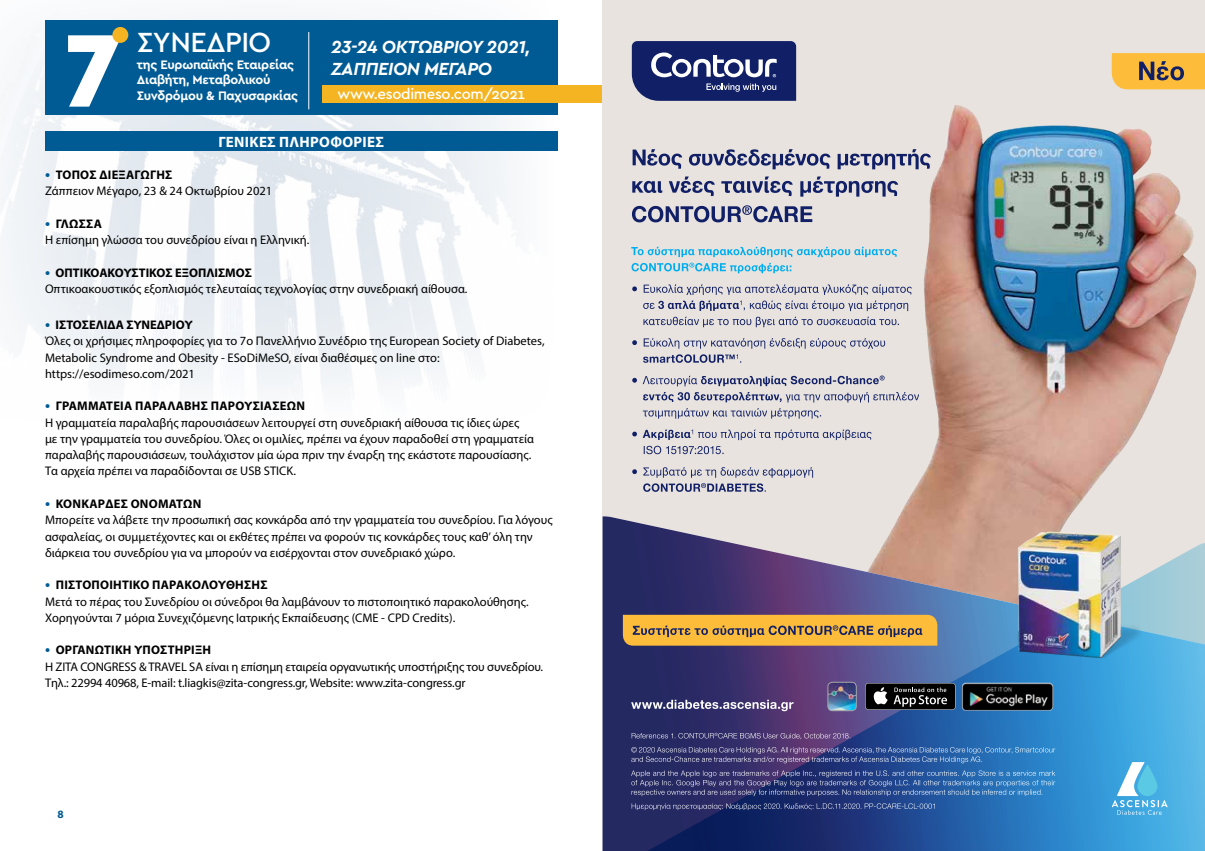
<style>
.page{position:relative;width:1205px;height:851px;background:#fff}
.page>*{position:absolute;margin:0;border:0;box-sizing:border-box;transform-origin:0 0}
.t1{font:900 107.75px "Cera GR";color:#fff}
.t2{font:500 29px "Cera GR";letter-spacing:-.02em;color:#fff}
.t3{font:italic 700 18.38px "Cera GR";letter-spacing:-.02em;color:#fff}
.t4{font:500 15px "Cera GR";letter-spacing:-.02em;color:#fff}
.t5{font:700 15px "Myriad Pro";letter-spacing:.02em;color:#fff}
.t6{font:700 12.88px/15.5px "Cera GR";letter-spacing:-.02em;color:#fff}
.t7{font:12.5px/16.2px "Myriad Pro";color:#000}
.t8{font:700 11.25px "Myriad Pro";color:#005b94}
.s1{font-weight:700;font-size:15px;color:#005b94}
.s2{font-weight:700}
</style>
<div class="page">
<img style="left:0;top:15px;width:557px;height:375px">
<div style="left:45px;top:20px;width:512px;height:94px;background:#005b94"></div>
<hr style="left:308px;top:32px;width:1px;height:77px;background:#fff">
<div style="left:112px;top:27px;width:16px;height:16px;background:#f5b422;border-radius:50%"></div>
<div style="left:322px;top:86px;width:280px;height:17px;background:#f5b422"></div>
<div style="left:45px;top:131px;width:512px;height:20px;background:#005b94"></div>
<div style="left:602px;top:0;width:603px;height:850px;background:#e8e3de"></div>
<img style="left:867px;top:89px;width:338px;height:424px">
<svg style="left:602px;top:516px;width:381px;height:26px"></svg>
<svg style="left:602px;top:542px;width:603px;height:308px;background:#456198"></svg>
<svg style="left:632px;top:41px;width:164px;height:60px;background:#34417c"></svg>
<svg style="left:643px;top:483px;width:123px;height:9px"></svg>
<svg style="left:632px;top:467px;width:181px;height:10px"></svg>
<svg style="left:632px;top:429px;width:239px;height:25px"></svg>
<svg style="left:643px;top:408px;width:178px;height:10px"></svg>
<svg style="left:643px;top:392px;width:276px;height:10px"></svg>
<svg style="left:632px;top:375px;width:252px;height:11px"></svg>
<svg style="left:643px;top:354px;width:98px;height:9px"></svg>
<svg style="left:632px;top:338px;width:253px;height:10px"></svg>
<svg style="left:643px;top:317px;width:256px;height:10px"></svg>
<svg style="left:632px;top:284px;width:280px;height:27px"></svg>
<svg style="left:631px;top:247px;width:266px;height:26px"></svg>
<svg style="left:1111px;top:762px;width:56px;height:52px;background:#6bbee7"></svg>
<svg style="left:632px;top:803px;width:302px;height:7px;background:#404f85"></svg>
<svg style="left:631px;top:770px;width:424px;height:26px;background:#3e5993"></svg>
<svg style="left:631px;top:746px;width:424px;height:17px;background:#465d97"></svg>
<svg style="left:632px;top:732px;width:218px;height:7px;background:#5f5384"></svg>
<div style="left:866px;top:683px;width:89px;height:26px;background:#000;border-radius:3px"></div>
<svg style="left:873px;top:687px;width:14px;height:17px"></svg>
<svg style="left:893px;top:687px;width:54px;height:19px"></svg>
<img style="left:959px;top:681px;width:96px;height:30px">
<img style="left:828px;top:682px;width:28px;height:28px">
<div style="left:828px;top:682px;width:28px;height:28px;border:1px solid #a5a7aa;border-radius:4px"></div>
<svg style="left:632px;top:205px;width:180px;height:17px"></svg>
<svg style="left:632px;top:176px;width:266px;height:21px"></svg>
<svg style="left:632px;top:149px;width:299px;height:20px"></svg>
<svg style="left:623px;top:614px;width:314px;height:31px;background:#dda841"></svg>
<svg style="left:1112px;top:53px;width:93px;height:36px;background:#e0aa42"></svg>
<img style="left:983px;top:507px;width:184px;height:174px">
<svg style="left:631px;top:699px;width:162px;height:12px;background:#716b95"></svg>
<h2 class="t2" style="left:137px;top:26px;width:136px">ΣΥΝΕΔΡΙΟ</h2>
<p class="t6" style="left:137px;top:57px;width:162px">της Ευρωπαϊκής Εταιρείας<br>Διαβήτη, Μεταβολικού<br>Συνδρόμου &amp; Παχυσαρκίας</p>
<h1 class="t1" style="left:64px;top:-5px;width:60px">7</h1>
<h3 class="t3" style="left:331px;top:37px;width:201px">23-24 ΟΚΤΩΒΡΊΟΥ 2021,</h3>
<h3 class="t3" style="left:331px;top:59px;width:162px">ΖΑΠΠΕΙΟΝ ΜΕΓΑΡΟ</h3>
<p class="t4" style="left:337px;top:85px;width:189px">www.esodimeso.com/2021</p>
<p class="t5" style="left:218px;top:132px;width:167px">ΓΕΝΙΚΕΣ ΠΛΗΡΟΦΟΡΙΕΣ</p>
<p class="t7" style="left:45px;top:167px;width:229px"><span class="s1">•</span> <span class="s2">ΤΌΠΟΣ ΔΙΕΞΑΓΩΓΉΣ<br></span>Ζάππειον Μέγαρο, 23 &amp; 24 Οκτωβρίου 2021</p>
<p class="t7" style="left:45px;top:215px;width:266px"><span class="s1">•</span> <span class="s2">ΓΛΩΣΣΑ<br></span>Η επίσημη γλώσσα του συνεδρίου είναι η Ελληνική.</p>
<p class="t7" style="left:45px;top:264px;width:424px"><span class="s1">•</span> <span class="s2">ΟΠΤΙΚΟΑΚΟΥΣΤΙΚΟΣ ΕΞΟΠΛΙΣΜΟΣ<br></span>Οπτικοακουστικός εξοπλισμός τελευταίας τεχνολογίας στην συνεδριακή αίθουσα.</p>
<p class="t7" style="left:45px;top:316px;width:501px"><span class="s1">•</span> <span class="s2">ΙΣΤΟΣΕΛΙΔΑ ΣΥΝΕΔΡΙΟΥ<br></span>Όλες οι χρήσιμες πληροφορίες για το 7ο Πανελλήνιο Συνέδριο της European Society of Diabetes, Metabolic Syndrome and Obesity - ESoDiMeSO, είναι διαθέσιμες on line στο: https://esodimeso.com/2021</p>
<p class="t7" style="left:45px;top:398px;width:490px"><span class="s1">•</span> <span class="s2">ΓΡΑΜΜΑΤΕΙΑ ΠΑΡΑΛΑΒΗΣ ΠΑΡΟΥΣΙΑΣΕΩΝ<br></span>Η γραμματεία παραλαβής παρουσιάσεων λειτουργεί στη συνεδριακή αίθουσα τις ίδιες ώρες με την γραμματεία του συνεδρίου. Όλες οι ομιλίες, πρέπει να έχουν παραδοθεί στη γραμματεία παραλαβής παρουσιάσεων, τουλάχιστον μία ώρα πριν την έναρξη της εκάστοτε παρουσίασης.<br>Τα αρχεία πρέπει να παραδίδονται σε USB STICK.</p>
<p class="t7" style="left:45px;top:495px;width:509px"><span class="s1">•</span> <span class="s2">ΚΟΝΚΑΡΔΕΣ ΟΝΟΜΑΤΩΝ<br></span>Μπορείτε να λάβετε την προσωπική σας κονκάρδα από την γραμματεία του συνεδρίου. Για λόγους ασφαλείας, οι συμμετέχοντες και οι εκθέτες πρέπει να φορούν τις κονκάρδες τους καθ’ όλη την διάρκεια του συνεδρίου για να μπορούν να εισέρχονται στον συνεδριακό χώρο.</p>
<p class="t7" style="left:45px;top:576px;width:485px"><span class="s1">•</span> <span class="s2">ΠΙΣΤΟΠΟΙΗΤΙΚΟ ΠΑΡΑΚΟΛΟΥΘΗΣΗΣ<br></span>Μετά το πέρας του Συνεδρίου οι σύνεδροι θα λαμβάνουν το πιστοποιητικό παρακολούθησης.<br>Χορηγούνται 7 μόρια Συνεχιζόμενης Ιατρικής Εκπαίδευσης (CME - CPD Credits).</p>
<p class="t7" style="left:45px;top:641px;width:500px"><span class="s1">•</span> <span class="s2">ΟΡΓΑΝΩΤΙΚΗ ΥΠΟΣΤΗΡΙΞΗ<br></span>Η ZITA CONGRESS &amp; TRAVEL SA είναι η επίσημη εταιρεία οργανωτικής υποστήριξης του συνεδρίου.<br>Τηλ.: 22994 40968, E-mail: t.liagkis@zita-congress.gr, Website: www.zita-congress.gr</p>
<p class="t8" style="left:57px;top:806px;width:8px">8</p>
</div>
